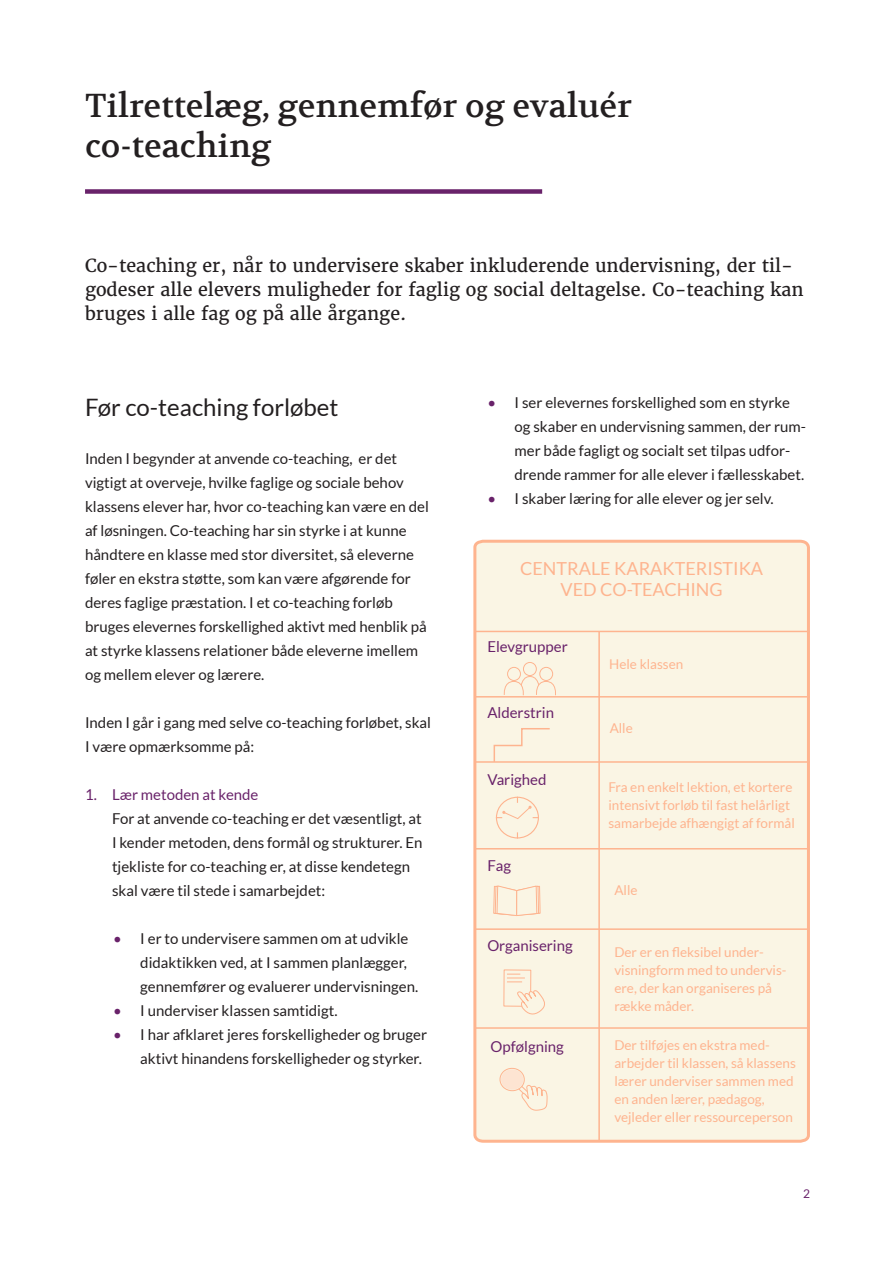
<style>
.page{position:relative;width:893px;height:1263px;background:#fff}
.page>*{position:absolute;margin:0;border:0;box-sizing:border-box;transform-origin:0 0}
.t1{font:33px/39.6px "Volkhov";color:#231f20}
.t2{font:24px "Lato";color:#231f20}
.t3{font:18px/24px "Merriweather";color:#231f20}
.t4{font:18px/21.6px "Lato";color:#feb48f;text-align:center}
.t5{font:15px/24px "Lato";color:#231f20}
.t6{font:15px "Lato";color:#69226a}
.t7{font:13.5px/18px "Lato";color:#feb48f}
.t8{font:12px "Lato";color:#69226a}
.s1{color:#69226a}
</style>
<div class="page">
<div style="left:85px;top:189px;width:457px;height:5px;background:#69226a"></div>
<div style="left:473px;top:539px;width:337px;height:604px;background:#faf5e4"></div>
<hr style="left:598px;top:631px;width:2px;height:510px;background:#feb48f">
<hr style="left:474px;top:928px;width:336px;height:2px;background:#feb48f">
<hr style="left:474px;top:1027px;width:336px;height:2px;background:#feb48f">
<hr style="left:474px;top:848px;width:336px;height:1px;background:#feb48f">
<hr style="left:474px;top:761px;width:336px;height:2px;background:#feb48f">
<hr style="left:474px;top:696px;width:336px;height:1px;background:#feb48f">
<hr style="left:474px;top:631px;width:336px;height:1px;background:#feb48f">
<div style="left:523px;top:662px;width:13px;height:13px;background:#faf5e4;border-radius:50%"></div>
<div style="left:523px;top:662px;width:14px;height:14px;border:1px solid #feb48f;border-radius:50%"></div>
<div style="left:507px;top:667px;width:13px;height:13px;background:#faf5e4;border-radius:50%"></div>
<div style="left:507px;top:667px;width:14px;height:14px;border:1px solid #feb48f;border-radius:50%"></div>
<div style="left:540px;top:667px;width:13px;height:13px;background:#faf5e4;border-radius:50%"></div>
<div style="left:539px;top:667px;width:14px;height:14px;border:1px solid #feb48f;border-radius:50%"></div>
<svg style="left:503px;top:676px;width:55px;height:20px"></svg>
<svg style="left:493px;top:727px;width:58px;height:36px;background:#faeedb"></svg>
<div style="left:496px;top:797px;width:42px;height:41px;background:#faf5e4;border-radius:50%"></div>
<div style="left:496px;top:797px;width:43px;height:41px;border:1px solid #feb48f;border-radius:50%"></div>
<svg style="left:496px;top:797px;width:43px;height:22px"></svg>
<div style="left:504px;top:970px;width:27px;height:36px;background:#faf5e4"></div>
<div style="left:503px;top:969px;width:28px;height:38px;border:1px solid #feb48f"></div>
<svg style="left:507px;top:973px;width:18px;height:9px"></svg>
<svg style="left:515px;top:990px;width:33px;height:26px"></svg>
<svg style="left:493px;top:885px;width:48px;height:31px"></svg>
<svg style="left:497px;top:1066px;width:52px;height:70px;background:#faefdd"></svg>
<h2 class="t1" style="left:85px;top:86px;width:549px">Tilrettelæg, gennemfør og evaluér co-teaching</h2>
<p class="t3" style="left:85px;top:254px;width:720px">Co-teaching er, når to undervisere skaber inkluderende undervisning, der til&shy;godeser alle elevers muligheder for faglig og social deltagelse. Co-teaching kan bruges i alle fag og på alle årgange.</p>
<h3 class="t2" style="left:85px;top:394px;width:255px">Før co-teaching forløbet</h3>
<p class="t5" style="left:85px;top:446px;width:345px">Inden I begynder at anvende co-teaching, er det vigtigt at overveje, hvilke faglige og sociale behov klassens elever har, hvor co-teaching kan være en del af løsningen. Co-teaching har sin styrke i at kunne håndtere en klasse med stor diversitet, så eleverne føler en ekstra støtte, som kan være afgørende for deres faglige præstation. I et co-teaching forløb bruges elevernes forskellighed aktivt med henblik på at styrke klassens relationer både eleverne imellem og mellem elever og lærere.</p>
<p class="t5" style="left:85px;top:710px;width:347px">Inden I går i gang med selve co-teaching forløbet, skal<br>I være opmærksomme på:</p>
<p class="t5" style="left:112px;top:782px;width:312px;text-indent:-27px"><span class="s1">1. Lær metoden at kende<br></span>For at anvende co-teaching er det væsentligt, at I kender metoden, dens formål og strukturer. En tjekliste for co-teaching er, at disse kendetegn skal være til stede i samarbejdet:</p>
<p class="t5" style="left:140px;top:926px;width:279px;text-indent:-27px"><span class="s1">•</span> I er to undervisere sammen om at udvikle didaktikken ved, at I sammen planlægger, gennemfører og evaluerer undervisningen.</p>
<p class="t5" style="left:113px;top:998px;width:226px"><span class="s1">•</span> I underviser klassen samtidigt.</p>
<p class="t5" style="left:140px;top:1022px;width:288px;text-indent:-27px"><span class="s1">•</span> I har afklaret jeres forskelligheder og bruger aktivt hinandens forskelligheder og styrker.</p>
<p class="t5" style="left:514px;top:391px;width:293px;text-indent:-27px"><span class="s1">•</span> I ser elevernes forskellighed som en styrke og skaber en undervisning sammen, der rum&shy;mer både fagligt og socialt set tilpas udfor&shy;drende rammer for alle elever i fællesskabet.</p>
<p class="t5" style="left:487px;top:487px;width:288px"><span class="s1">•</span> I skaber læring for alle elever og jer selv.</p>
<p class="t4" style="left:520px;top:557px;width:244px">CENTRALE KARAKTERISTIKA<br>VED CO-TEACHING</p>
<p class="t6" style="left:487px;top:638px;width:82px">Elevgrupper</p>
<p class="t6" style="left:487px;top:704px;width:68px">Alderstrin</p>
<p class="t6" style="left:487px;top:771px;width:61px">Varighed</p>
<p class="t6" style="left:487px;top:857px;width:25px">Fag</p>
<p class="t6" style="left:487px;top:937px;width:87px">Organisering</p>
<p class="t6" style="left:491px;top:1038px;width:75px">Opfølgning</p>
<p class="t7" style="left:609px;top:655px;width:76px">Hele klassen</p>
<p class="t7" style="left:610px;top:719px;width:25px">Alle</p>
<p class="t7" style="left:608px;top:778px;width:188px">Fra en enkelt lektion, et kortere intensivt forløb til fast helårligt samarbejde afhængigt af formål</p>
<p class="t7" style="left:614px;top:881px;width:25px">Alle</p>
<p class="t7" style="left:614px;top:943px;width:174px">Der er en fleksibel under&shy;visningform med to undervis&shy;ere, der kan organiseres på række måder.</p>
<p class="t7" style="left:614px;top:1036px;width:183px">Der tilføjes en ekstra med&shy;arbejder til klassen, så klassens lærer underviser sammen med en anden lærer, pædagog, vejleder eller ressourceperson</p>
<p class="t8" style="left:803px;top:1186px;width:8px">2</p>
</div>
